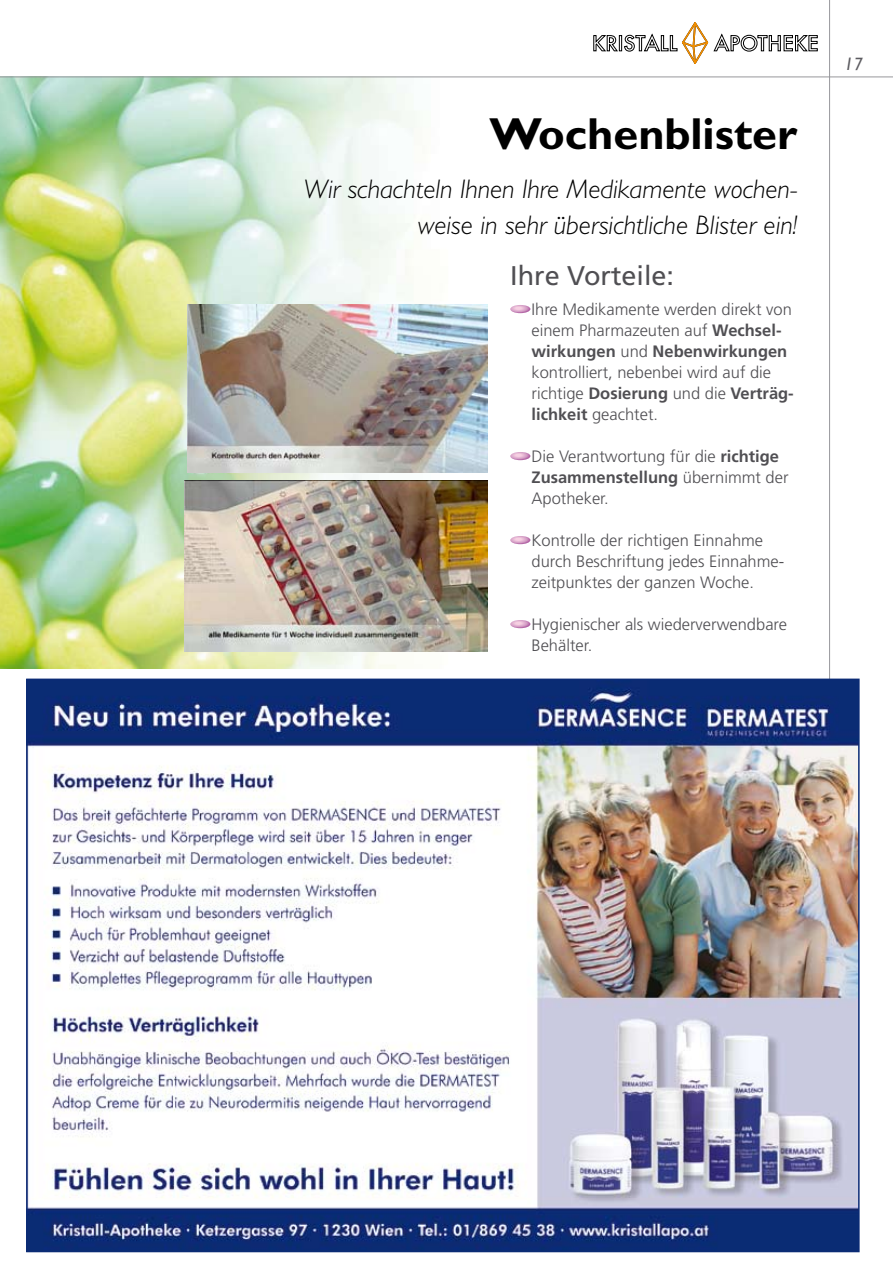
<style>
.page{position:relative;width:893px;height:1263px;background:#fff}
.page>*{position:absolute;margin:0;border:0;box-sizing:border-box;transform-origin:0 0}
.t1{font:700 45px "Gill Sans";color:#000}
.t2{font:italic 300 27px/36px "Gill Sans";color:#000;text-align:right}
.t3{font:27px "Frutiger";color:#504f53}
.t4{font:italic 18px "Gill Sans";color:#5c5b60}
.t5{font:300 16.5px/21px "Frutiger";color:#504f53}
.s1{font-weight:700}
</style>
<div class="page">
<hr style="left:829px;top:0;width:1px;height:1189px;background:#97979b">
<img style="left:0;top:78px;width:458px;height:590px">
<svg style="left:594px;top:35px;width:24px;height:16px"></svg>
<div style="left:619px;top:35px;width:3px;height:16px;background:#fff;border:1px solid #000"></div>
<svg style="left:624px;top:22px;width:193px;height:42px"></svg>
<img style="left:29px;top:682px;width:828px;height:567px">
<svg style="left:510px;top:305px;width:20px;height:8px"></svg>
<svg style="left:510px;top:452px;width:20px;height:8px"></svg>
<svg style="left:510px;top:536px;width:20px;height:8px"></svg>
<svg style="left:510px;top:620px;width:20px;height:8px"></svg>
<hr style="left:0;top:77px;width:893px;height:1px;background:#97979b">
<img style="left:184px;top:480px;width:303px;height:172px">
<img style="left:187px;top:304px;width:301px;height:168px">
<h1 class="t1" style="left:490px;top:107px;width:309px">Wochenblister</h1>
<h2 class="t2" style="left:303px;top:171px;width:495px">Wir schachteln Ihnen Ihre Medikamente wochen&shy;weise in sehr übersichtliche Blister ein!</h2>
<h2 class="t3" style="left:510px;top:259px;width:165px">Ihre Vorteile:</h2>
<p class="t5" style="left:531px;top:298px;width:264px">Ihre Medikamente werden direkt von einem Pharmazeuten auf <span class="s1">Wechsel&shy;wirkungen</span> und <span class="s1">Nebenwirkungen </span>kontrolliert, nebenbei wird auf die richtige <span class="s1">Dosierung</span> und die <span class="s1">Verträg&shy;lichkeit</span> geachtet.</p>
<p class="t5" style="left:531px;top:445px;width:258px">Die Verantwortung für die <span class="s1">richtige<br>Zusammenstellung</span> übernimmt der<br>Apotheker.</p>
<p class="t5" style="left:531px;top:529px;width:254px">Kontrolle der richtigen Einnahme durch Beschriftung jedes Einnahme&shy;zeitpunktes der ganzen Woche.</p>
<p class="t5" style="left:531px;top:613px;width:257px;line-height:21.6px">Hygienischer als wiederverwendbare<br>Behälter.</p>
<p class="t4" style="left:844px;top:53px;width:20px">17</p>
</div>
